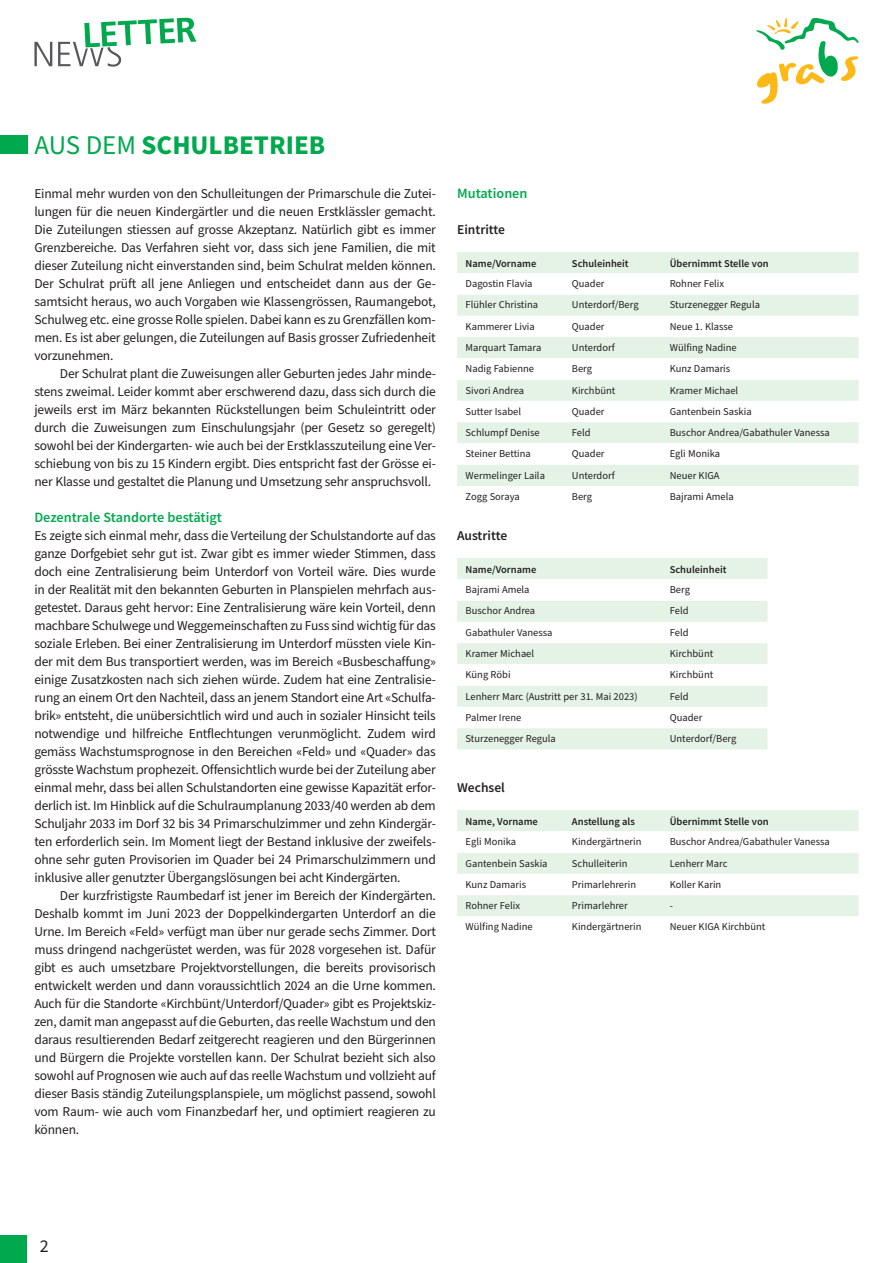
<style>
.page{position:relative;width:893px;height:1263px;background:#fff}
.page>*{position:absolute;margin:0;border:0;box-sizing:border-box;transform-origin:0 0}
.t1{font:700 27px "Source Sans Pro";color:#00a94e}
.t2{font:18px "Source Sans Pro";color:#231f20}
.t3{font:600 14.25px "Source Sans Pro";color:#00a94e}
.t4{font:13.5px/18px "Source Sans Pro";letter-spacing:-.015em;color:#231f20;text-align:justify}
.t5{font:600 13.5px "Source Sans Pro";color:#231f20}
.t6{font:10.5px "Source Sans Pro";color:#231f20}
.t7{font:600 10.5px "Source Sans Pro";color:#231f20}
.s1{font-weight:400}
</style>
<div class="page">
<svg style="left:756px;top:18px;width:103px;height:86px"></svg>
<div style="left:0;top:136px;width:27px;height:18px;background:#00a94e"></div>
<div style="left:457px;top:252px;width:402px;height:21px;background:#e5f3e7"></div>
<svg style="left:457px;top:295px;width:402px;height:191px;fill:#e5f3e7"></svg>
<div style="left:457px;top:558px;width:310px;height:191px;background:#e5f3e7"></div>
<svg style="left:457px;top:579px;width:310px;height:149px"></svg>
<svg style="left:457px;top:810px;width:402px;height:106px"></svg>
<div style="left:0;top:1235px;width:27px;height:28px;background:#00a94e"></div>
<svg style="left:34px;top:42px;width:18px;height:24px"></svg>
<svg style="left:58px;top:18px;width:138px;height:49px"></svg>
<h1 class="t1" style="left:34px;top:126px;width:292px"><span class="s1">AUS DEM</span> SCHULBETRIEB</h1>
<p class="t4" style="left:34px;top:185px;width:403px">Einmal mehr wurden von den Schulleitungen der Primarschule die Zutei&shy;lungen für die neuen Kindergärtler und die neuen Erstklässler gemacht.<br>Die Zuteilungen stiessen auf grosse Akzeptanz. Natürlich gibt es immer Grenzbereiche. Das Verfahren sieht vor, dass sich jene Familien, die mit dieser Zuteilung nicht einverstanden sind, beim Schulrat melden können.<br>Der Schulrat prüft all jene Anliegen und entscheidet dann aus der Ge&shy;samtsicht heraus, wo auch Vorgaben wie Klassengrössen, Raumangebot, Schulweg etc. eine grosse Rolle spielen. Dabei kann es zu Grenzfällen kom&shy;men. Es ist aber gelungen, die Zuteilungen auf Basis grosser Zufriedenheit vorzunehmen.</p>
<p class="t4" style="left:34px;top:365px;width:403px;text-indent:26px">Der Schulrat plant die Zuweisungen aller Geburten jedes Jahr minde&shy;stens zweimal. Leider kommt aber erschwerend dazu, dass sich durch die jeweils erst im März bekannten Rückstellungen beim Schuleintritt oder durch die Zuweisungen zum Einschulungsjahr (per Gesetz so geregelt) sowohl bei der Kindergarten- wie auch bei der Erstklasszuteilung eine Ver&shy;schiebung von bis zu 15 Kindern ergibt. Dies entspricht fast der Grösse ei&shy;ner Klasse und gestaltet die Planung und Umsetzung sehr anspruchsvoll.</p>
<p class="t3" style="left:34px;top:508px;width:189px">Dezentrale Standorte bestätigt</p>
<p class="t4" style="left:34px;top:527px;width:403px">Es zeigte sich einmal mehr, dass die Verteilung der Schulstandorte auf das ganze Dorfgebiet sehr gut ist. Zwar gibt es immer wieder Stimmen, dass doch eine Zentralisierung beim Unterdorf von Vorteil wäre. Dies wurde in der Realität mit den bekannten Geburten in Planspielen mehrfach aus&shy;getestet. Daraus geht hervor: Eine Zentralisierung wäre kein Vorteil, denn machbare Schulwege und Weggemeinschaften zu Fuss sind wichtig für das soziale Erleben. Bei einer Zentralisierung im Unterdorf müssten viele Kin&shy;der mit dem Bus transportiert werden, was im Bereich «Busbeschaffung» einige Zusatzkosten nach sich ziehen würde. Zudem hat eine Zentralisie&shy;rung an einem Ort den Nachteil, dass an jenem Standort eine Art «Schulfa&shy;brik» entsteht, die unübersichtlich wird und auch in sozialer Hinsicht teils notwendige und hilfreiche Entflechtungen verunmöglicht. Zudem wird gemäss Wachstumsprognose in den Bereichen «Feld» und «Quader» das grösste Wachstum prophezeit. Offensichtlich wurde bei der Zuteilung aber einmal mehr, dass bei allen Schulstandorten eine gewisse Kapazität erfor&shy;derlich ist. Im Hinblick auf die Schulraumplanung 2033/40 werden ab dem Schuljahr 2033 im Dorf 32 bis 34 Primarschulzimmer und zehn Kindergär&shy;ten erforderlich sein. Im Moment liegt der Bestand inklusive der zweifels&shy;ohne sehr guten Provisorien im Quader bei 24 Primarschulzimmern und inklusive aller genutzter Übergangslösungen bei acht Kindergärten.</p>
<p class="t4" style="left:34px;top:887px;width:403px;text-indent:26px">Der kurzfristigste Raumbedarf ist jener im Bereich der Kindergärten.<br>Deshalb kommt im Juni 2023 der Doppelkindergarten Unterdorf an die Urne. Im Bereich «Feld» verfügt man über nur gerade sechs Zimmer. Dort muss dringend nachgerüstet werden, was für 2028 vorgesehen ist. Dafür gibt es auch umsetzbare Projektvorstellungen, die bereits provisorisch entwickelt werden und dann voraussichtlich 2024 an die Urne kommen.<br>Auch für die Standorte «Kirchbünt/Unterdorf/Quader» gibt es Projektskiz&shy;zen, damit man angepasst auf die Geburten, das reelle Wachstum und den daraus resultierenden Bedarf zeitgerecht reagieren und den Bürgerinnen und Bürgern die Projekte vorstellen kann. Der Schulrat bezieht sich also sowohl auf Prognosen wie auch auf das reelle Wachstum und vollzieht auf dieser Basis ständig Zuteilungsplanspiele, um möglichst passend, sowohl vom Raum- wie auch vom Finanzbedarf her, und optimiert reagieren zu können.</p>
<p class="t3" style="left:457px;top:184px;width:72px">Mutationen</p>
<p class="t5" style="left:457px;top:221px;width:49px">Eintritte</p>
<p class="t7" style="left:466px;top:256px;width:72px">Name/Vorname</p>
<p class="t7" style="left:572px;top:256px;width:58px">Schuleinheit</p>
<p class="t7" style="left:670px;top:256px;width:100px">Übernimmt Stelle von</p>
<p class="t6" style="left:466px;top:277px;width:68px">Dagostin Flavia</p>
<p class="t6" style="left:572px;top:277px;width:34px">Quader</p>
<p class="t6" style="left:670px;top:277px;width:56px">Rohner Felix</p>
<p class="t6" style="left:466px;top:298px;width:74px">Flühler Christina</p>
<p class="t6" style="left:572px;top:298px;width:68px">Unterdorf/Berg</p>
<p class="t6" style="left:670px;top:298px;width:92px">Sturzenegger Regula</p>
<p class="t6" style="left:466px;top:319px;width:71px">Kammerer Livia</p>
<p class="t6" style="left:572px;top:319px;width:34px">Quader</p>
<p class="t6" style="left:670px;top:319px;width:65px">Neue 1. Klasse</p>
<p class="t6" style="left:466px;top:340px;width:77px">Marquart Tamara</p>
<p class="t6" style="left:572px;top:340px;width:44px">Unterdorf</p>
<p class="t6" style="left:670px;top:340px;width:69px">Wülfing Nadine</p>
<p class="t6" style="left:466px;top:362px;width:70px">Nadig Fabienne</p>
<p class="t6" style="left:572px;top:362px;width:22px">Berg</p>
<p class="t6" style="left:670px;top:362px;width:62px">Kunz Damaris</p>
<p class="t6" style="left:466px;top:383px;width:60px">Sivori Andrea</p>
<p class="t6" style="left:572px;top:383px;width:45px">Kirchbünt</p>
<p class="t6" style="left:670px;top:383px;width:70px">Kramer Michael</p>
<p class="t6" style="left:466px;top:404px;width:57px">Sutter Isabel</p>
<p class="t6" style="left:572px;top:404px;width:34px">Quader</p>
<p class="t6" style="left:670px;top:404px;width:83px">Gantenbein Saskia</p>
<p class="t6" style="left:466px;top:425px;width:76px">Schlumpf Denise</p>
<p class="t6" style="left:572px;top:425px;width:20px">Feld</p>
<p class="t6" style="left:670px;top:425px;width:162px">Buschor Andrea/Gabathuler Vanessa</p>
<p class="t6" style="left:466px;top:447px;width:67px">Steiner Bettina</p>
<p class="t6" style="left:572px;top:447px;width:34px">Quader</p>
<p class="t6" style="left:670px;top:447px;width:52px">Egli Monika</p>
<p class="t6" style="left:466px;top:468px;width:81px">Wermelinger Laila</p>
<p class="t6" style="left:572px;top:468px;width:44px">Unterdorf</p>
<p class="t6" style="left:670px;top:468px;width:51px">Neuer KIGA</p>
<p class="t6" style="left:466px;top:489px;width:56px">Zogg Soraya</p>
<p class="t6" style="left:572px;top:489px;width:22px">Berg</p>
<p class="t6" style="left:670px;top:489px;width:65px">Bajrami Amela</p>
<p class="t5" style="left:457px;top:527px;width:52px">Austritte</p>
<p class="t7" style="left:466px;top:562px;width:72px">Name/Vorname</p>
<p class="t7" style="left:670px;top:562px;width:58px">Schuleinheit</p>
<p class="t6" style="left:466px;top:583px;width:65px">Bajrami Amela</p>
<p class="t6" style="left:670px;top:583px;width:22px">Berg</p>
<p class="t6" style="left:466px;top:604px;width:71px">Buschor Andrea</p>
<p class="t6" style="left:670px;top:604px;width:20px">Feld</p>
<p class="t6" style="left:466px;top:625px;width:88px">Gabathuler Vanessa</p>
<p class="t6" style="left:670px;top:625px;width:20px">Feld</p>
<p class="t6" style="left:466px;top:646px;width:70px">Kramer Michael</p>
<p class="t6" style="left:670px;top:646px;width:45px">Kirchbünt</p>
<p class="t6" style="left:466px;top:668px;width:46px">Küng Röbi</p>
<p class="t6" style="left:670px;top:668px;width:45px">Kirchbünt</p>
<p class="t6" style="left:466px;top:689px;width:174px">Lenherr Marc (Austritt per 31. Mai 2023)</p>
<p class="t6" style="left:670px;top:689px;width:20px">Feld</p>
<p class="t6" style="left:466px;top:710px;width:57px">Palmer Irene</p>
<p class="t6" style="left:670px;top:710px;width:34px">Quader</p>
<p class="t6" style="left:466px;top:731px;width:92px">Sturzenegger Regula</p>
<p class="t6" style="left:670px;top:731px;width:68px">Unterdorf/Berg</p>
<p class="t5" style="left:457px;top:779px;width:49px">Wechsel</p>
<p class="t7" style="left:466px;top:814px;width:74px">Name, Vorname</p>
<p class="t7" style="left:572px;top:814px;width:64px">Anstellung als</p>
<p class="t7" style="left:670px;top:814px;width:100px">Übernimmt Stelle von</p>
<p class="t6" style="left:466px;top:835px;width:52px">Egli Monika</p>
<p class="t6" style="left:572px;top:835px;width:71px">Kindergärtnerin</p>
<p class="t6" style="left:670px;top:835px;width:162px">Buschor Andrea/Gabathuler Vanessa</p>
<p class="t6" style="left:466px;top:856px;width:83px">Gantenbein Saskia</p>
<p class="t6" style="left:572px;top:856px;width:57px">Schulleiterin</p>
<p class="t6" style="left:670px;top:856px;width:59px">Lenherr Marc</p>
<p class="t6" style="left:466px;top:877px;width:62px">Kunz Damaris</p>
<p class="t6" style="left:572px;top:877px;width:66px">Primarlehrerin</p>
<p class="t6" style="left:670px;top:877px;width:53px">Koller Karin</p>
<p class="t6" style="left:466px;top:898px;width:56px">Rohner Felix</p>
<p class="t6" style="left:572px;top:898px;width:57px">Primarlehrer</p>
<p class="t6" style="left:670px;top:898px;width:5px">-</p>
<p class="t6" style="left:466px;top:920px;width:69px">Wülfing Nadine</p>
<p class="t6" style="left:572px;top:920px;width:71px">Kindergärtnerin</p>
<p class="t6" style="left:670px;top:920px;width:97px">Neuer KIGA Kirchbünt</p>
<h2 class="t2" style="left:40px;top:1234px;width:10px">2</h2>
</div>
